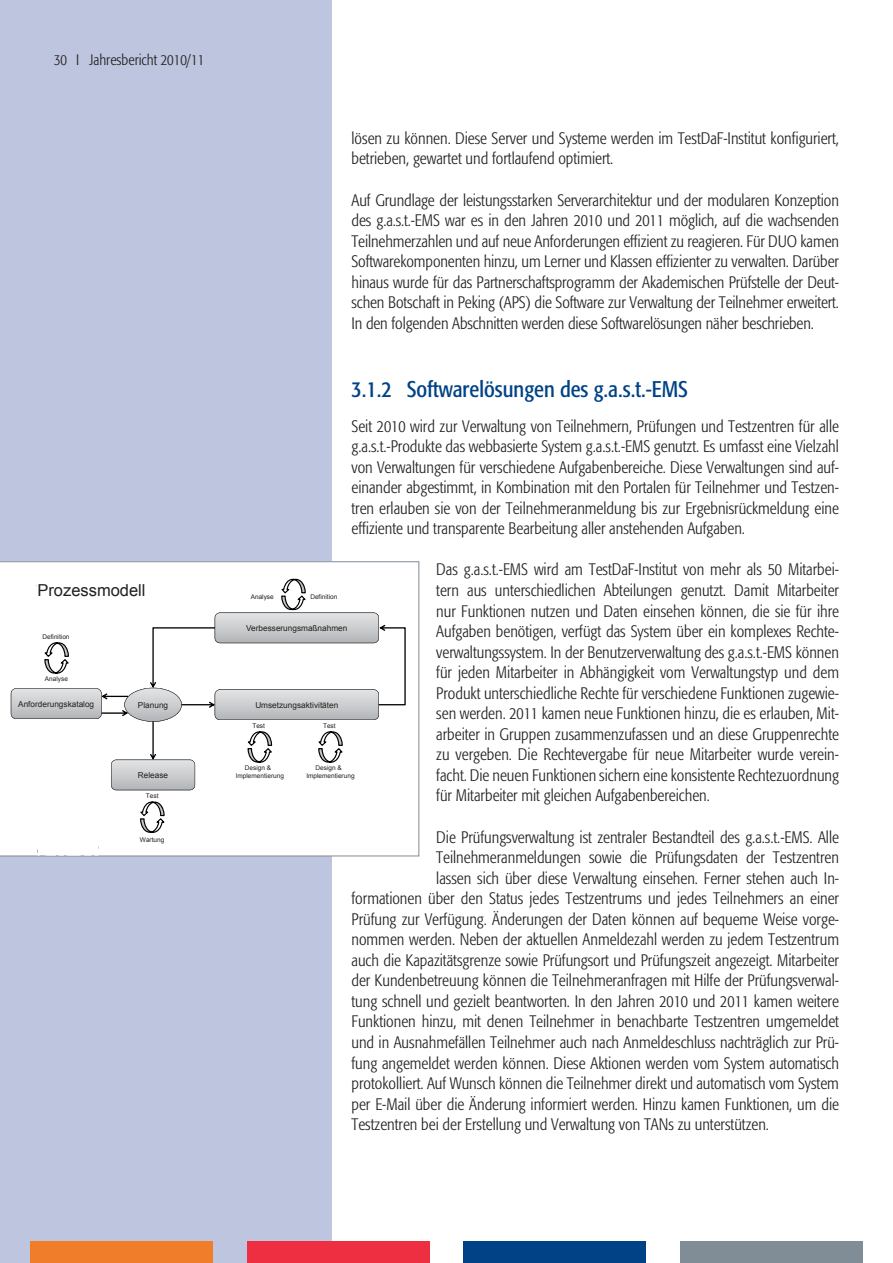
<style>
.page{position:relative;width:893px;height:1263px;background:#fff}
.page>*{position:absolute;margin:0;border:0;box-sizing:border-box;transform-origin:0 0}
.t1{font:22.5px "Formata Condensed BQ";color:#014286}
.t2{font:300 16.5px/20.5px "Formata Condensed BQ";color:#231f20;text-align:justify}
.t3{font:16.5px "Arial";color:#231f20}
.t4{font:300 15px "Formata Condensed BQ";color:#231f20}
.t5{font:8.25px "Arial";color:#231f20}
.t6{font:6.45px/7.8px "Arial";color:#231f20;text-align:center}
</style>
<div class="page">
<div style="left:0;top:0;width:332px;height:1263px;background:#bec5de"></div>
<div style="left:680px;top:1242px;width:183px;height:21px;background:#808c96"></div>
<div style="left:463px;top:1242px;width:183px;height:21px;background:#014286"></div>
<div style="left:247px;top:1242px;width:182px;height:21px;background:#ee2f41"></div>
<div style="left:30px;top:1242px;width:183px;height:21px;background:#f07d29"></div>
<svg style="left:0;top:561px;width:419px;height:295px"></svg>
<div style="left:38px;top:841px;width:60px;height:14px;background:#fff"></div>
<div style="left:37px;top:584px;width:141px;height:29px;background:#fff"></div>
<p class="t4" style="left:54px;top:51px;width:152px">30 I Jahresbericht 2010/11</p>
<p class="t2" style="left:351px;top:128px;width:489px">lösen zu können. Diese Server und Systeme werden im TestDaF-Institut konfiguriert, betrieben, gewartet und fortlaufend optimiert.</p>
<p class="t2" style="left:351px;top:190px;width:489px">Auf Grundlage der leistungsstarken Serverarchitektur und der modularen Konzeption des g.a.s.t.-EMS war es in den Jahren 2010 und 2011 möglich, auf die wachsenden Teilnehmerzahlen und auf neue Anforderungen effizient zu reagieren. Für DUO kamen Softwarekomponenten hinzu, um Lerner und Klassen effizienter zu verwalten. Darüber hinaus wurde für das Partnerschaftsprogramm der Akademischen Prüfstelle der Deut&shy;schen Botschaft in Peking (APS) die Software zur Verwaltung der Teilnehmer erweitert.<br>In den folgenden Abschnitten werden diese Softwarelösungen näher beschrieben.</p>
<h1 class="t1" style="left:351px;top:376px;width:338px">3.1.2 Softwarelösungen des g.a.s.t.-EMS</h1>
<p class="t2" style="left:351px;top:416px;width:489px">Seit 2010 wird zur Verwaltung von Teilnehmern, Prüfungen und Testzentren für alle g.a.s.t.-Produkte das webbasierte System g.a.s.t.-EMS genutzt. Es umfasst eine Vielzahl von Verwaltungen für verschiedene Aufgabenbereiche. Diese Verwaltungen sind auf&shy;einander abgestimmt, in Kombination mit den Portalen für Teilnehmer und Testzen&shy;tren erlauben sie von der Teilnehmeranmeldung bis zur Ergebnisrückmeldung eine effiziente und transparente Bearbeitung aller anstehenden Aufgaben.</p>
<p class="t2" style="left:436px;top:560px;width:404px">Das g.a.s.t.-EMS wird am TestDaF-Institut von mehr als 50 Mitarbei&shy;tern aus unterschiedlichen Abteilungen genutzt. Damit Mitarbeiter nur Funktionen nutzen und Daten einsehen können, die sie für ihre Aufgaben benötigen, verfügt das System über ein komplexes Rechte&shy;verwaltungssystem. In der Benutzerverwaltung des g.a.s.t.-EMS können für jeden Mitarbeiter in Abhängigkeit vom Verwaltungstyp und dem Produkt unterschiedliche Rechte für verschiedene Funktionen zugewie&shy;sen werden. 2011 kamen neue Funktionen hinzu, die es erlauben, Mit&shy;arbeiter in Gruppen zusammenzufassen und an diese Gruppenrechte zu vergeben. Die Rechtevergabe für neue Mitarbeiter wurde verein&shy;facht. Die neuen Funktionen sichern eine konsistente Rechtezuordnung für Mitarbeiter mit gleichen Aufgabenbereichen.</p>
<p class="t2" style="left:436px;top:827px;width:404px">Die Prüfungsverwaltung ist zentraler Bestandteil des g.a.s.t.-EMS. Alle</p>
<p class="t2" style="left:436px;top:847px;width:404px">Teilnehmeranmeldungen sowie die Prüfungsdaten der Testzentren</p>
<p class="t2" style="left:436px;top:868px;width:404px">lassen sich über diese Verwaltung einsehen. Ferner stehen auch In-</p>
<p class="t2" style="left:351px;top:888px;width:489px">formationen über den Status jedes Testzentrums und jedes Teilnehmers an einer</p>
<p class="t2" style="left:351px;top:909px;width:489px">Prüfung zur Verfügung. Änderungen der Daten können auf bequeme Weise vorge-</p>
<p class="t2" style="left:351px;top:929px;width:489px">nommen werden. Neben der aktuellen Anmeldezahl werden zu jedem Testzentrum</p>
<p class="t2" style="left:351px;top:950px;width:489px">auch die Kapazitätsgrenze sowie Prüfungsort und Prüfungszeit angezeigt. Mitarbeiter</p>
<p class="t2" style="left:351px;top:970px;width:489px">der Kundenbetreuung können die Teilnehmeranfragen mit Hilfe der Prüfungsverwal-</p>
<p class="t2" style="left:351px;top:991px;width:489px">tung schnell und gezielt beantworten. In den Jahren 2010 und 2011 kamen weitere</p>
<p class="t2" style="left:351px;top:1012px;width:489px">Funktionen hinzu, mit denen Teilnehmer in benachbarte Testzentren umgemeldet</p>
<p class="t2" style="left:351px;top:1032px;width:489px">und in Ausnahmefällen Teilnehmer auch nach Anmeldeschluss nachträglich zur Prü-</p>
<p class="t2" style="left:351px;top:1053px;width:489px">fung angemeldet werden können. Diese Aktionen werden vom System automatisch</p>
<p class="t2" style="left:351px;top:1073px;width:489px">protokolliert. Auf Wunsch können die Teilnehmer direkt und automatisch vom System</p>
<p class="t2" style="left:351px;top:1094px;width:489px">per E-Mail über die Änderung informiert werden. Hinzu kamen Funktionen, um die</p>
<p class="t2" style="left:351px;top:1114px;width:419px">Testzentren bei der Erstellung und Verwaltung von TANs zu unterstützen.</p>
<p class="t3" style="left:37px;top:580px;width:110px">Prozessmodell</p>
<p class="t3" style="left:37px;top:580px;width:130px">Vorg hensmodell</p>
<p class="t6" style="left:310px;top:593px;width:29px">Definition</p>
<p class="t6" style="left:251px;top:593px;width:25px">Analyse</p>
<p class="t5" style="left:246px;top:623px;width:103px">Verbesserungsmaßnahmen</p>
<p class="t6" style="left:43px;top:633px;width:29px">Definition</p>
<p class="t6" style="left:45px;top:675px;width:25px">Analyse</p>
<p class="t5" style="left:18px;top:698px;width:78px">Anforderungskatalog</p>
<p class="t5" style="left:138px;top:699px;width:32px">Planung</p>
<p class="t5" style="left:255px;top:699px;width:84px">Umsetzungsaktivitäten</p>
<p class="t6" style="left:252px;top:722px;width:14px">Test</p>
<p class="t6" style="left:323px;top:722px;width:14px">Test</p>
<p class="t6" style="left:236px;top:764px;width:50px">Design &amp;<br>Implementierung</p>
<p class="t6" style="left:306px;top:764px;width:50px">Design &amp;<br>Implementierung</p>
<p class="t5" style="left:138px;top:770px;width:32px">Release</p>
<p class="t6" style="left:146px;top:792px;width:14px">Test</p>
<p class="t6" style="left:140px;top:836px;width:26px">Wartung</p>
</div>
